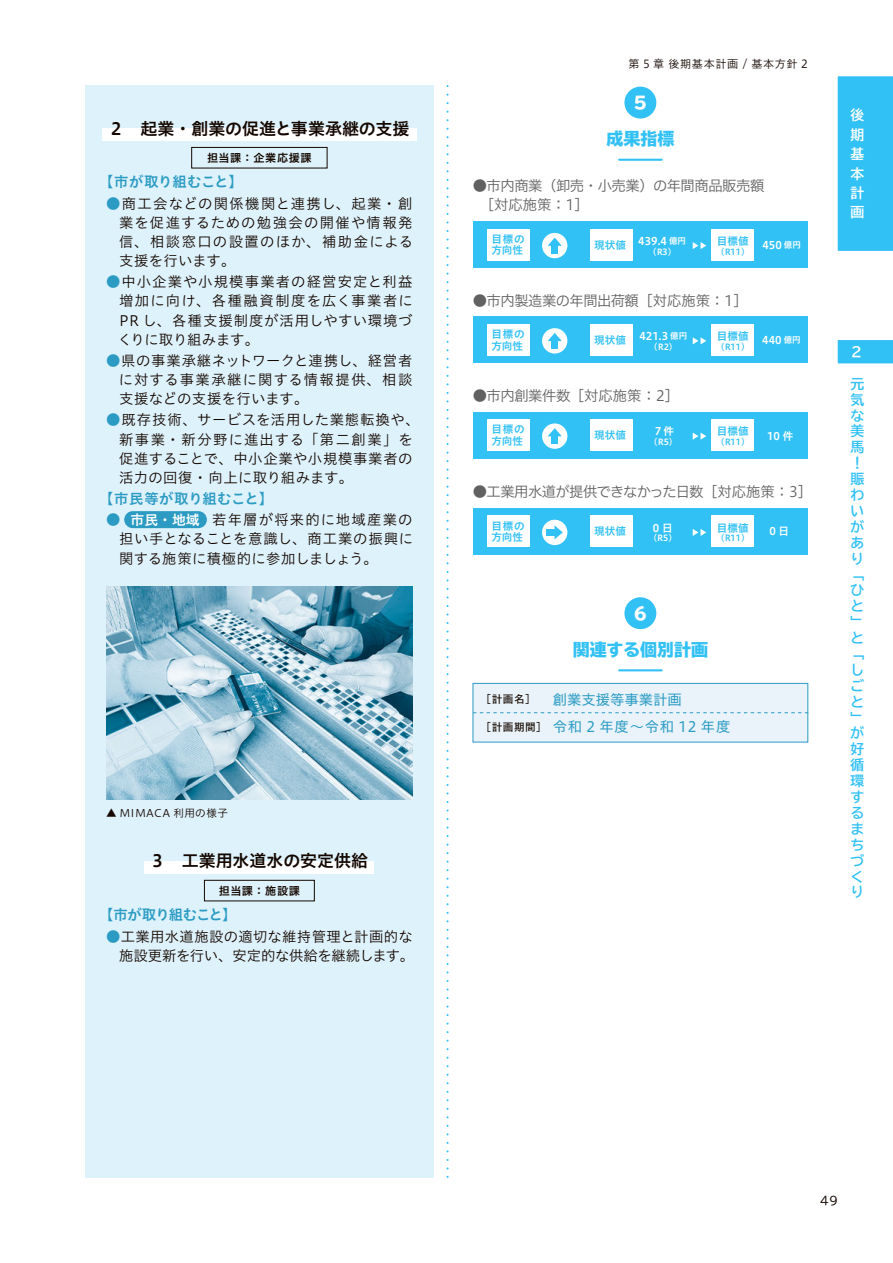
<style>
.page{position:relative;width:893px;height:1263px;background:#fff}
.page>*{position:absolute;margin:0;border:0;box-sizing:border-box;transform-origin:0 0}
.t1{font:16.95px "Hiragino UD Sans Std N W6";color:#140700}
.t2{font:800 16.95px "TBUD Go Std";color:#32c1f4}
.t3{font:800 16.95px "TBUD Go Std";color:#fff}
.t4{font:14.4px/19.2px "Hiragino UD Sans Std N W3";letter-spacing:.04em;color:#140700;text-align:justify}
.t5{font:14.4px/19.2px "Hiragino UD Sans F Std N W3";letter-spacing:-.03em;color:#616161}
.t6{font:14.4px/19.2px "Hiragino UD Sans Std N W3";color:#140700;text-align:right}
.t7{font:14.4px "Hiragino UD Sans F Std N W3";letter-spacing:-.05em;color:#616161}
.t8{font:14.4px/27.6px "Hiragino UD Sans Std N W4";color:#2b9bc3}
.t9{font:14.4px "Hiragino UD Sans Std N W6";letter-spacing:.03em;color:#2b9bc3}
.t10{font:14.4px "Hiragino UD Sans Std N W6";letter-spacing:-.015em;color:#2b9bc3}
.t11{font:14.4px "Hiragino UD Sans Std N W6";letter-spacing:-.065em;color:#2b9bc3}
.t12{font:700 13.8px/15.9px "TBUD Go Std";color:#32c1f4}
.t13{font:700 13.8px/19.4px "TBUD Go Std";color:#fff;text-align:justify}
.t14{font:13.8px "Hiragino UD Sans Std N W6";color:#fff}
.t15{font:11.7px "TBUD Go Std";color:#140700}
.t16{font:11.1px "Hiragino UD Sans Std N W6";letter-spacing:.05em;color:#140700}
.t17{font:11.1px "Hiragino UD Sans Std N W3";letter-spacing:.05em;color:#140700}
.t18{font:10.65px/11.7px "Hiragino UD Sans Std N W6";color:#32c1f4}
.t19{font:10.65px "Hiragino UD Sans Std N W6";color:#fff}
.t20{font:10.65px "Hiragino UD Sans Std N W3";letter-spacing:.05em;color:#140700}
.t21{font:10.65px "Hiragino UD Sans Std N W5";letter-spacing:.05em;color:#140700}
.t22{font:8.55px "Hiragino UD Sans Std N W6";color:#32c1f4}
.t23{font:8.55px "Hiragino UD Sans Std N W6";color:#fff}
.s1{color:#2b9bc3}
.s2{font-size:8.55px}
</style>
<div class="page">
<svg style="left:446px;top:95px;width:3px;height:1083px"></svg>
<div style="left:85px;top:85px;width:349px;height:1093px;background:#def2fc"></div>
<div style="left:102px;top:128px;width:315px;height:13px;background:#fff"></div>
<div style="left:191px;top:147px;width:136px;height:21px;border:1px solid #140700"></div>
<div style="left:145px;top:861px;width:229px;height:12px;background:#fff"></div>
<div style="left:204px;top:880px;width:111px;height:21px;border:1px solid #140700"></div>
<img style="left:106px;top:587px;width:306px;height:212px">
<div style="left:624px;top:87px;width:32px;height:32px;background:#32c1f4;border-radius:50%"></div>
<hr style="left:619px;top:159px;width:43px;height:2px;background:#32c1f4">
<div style="left:473px;top:221px;width:335px;height:47px;background:#32c1f4"></div>
<div style="left:487px;top:229px;width:42px;height:31px;background:#fff"></div>
<div style="left:712px;top:229px;width:42px;height:31px;background:#fff"></div>
<div style="left:590px;top:229px;width:42px;height:31px;background:#fff"></div>
<svg style="left:693px;top:242px;width:13px;height:7px"></svg>
<div style="left:542px;top:233px;width:25px;height:25px;background:#fff;border-radius:50%"></div>
<div style="left:552px;top:243px;width:6px;height:11px;background:#32c1f4"></div>
<svg style="left:548px;top:238px;width:14px;height:8px"></svg>
<div style="left:473px;top:508px;width:335px;height:47px;background:#32c1f4"></div>
<div style="left:487px;top:516px;width:42px;height:31px;background:#fff"></div>
<div style="left:712px;top:516px;width:42px;height:31px;background:#fff"></div>
<div style="left:590px;top:516px;width:42px;height:31px;background:#fff"></div>
<svg style="left:693px;top:529px;width:13px;height:7px"></svg>
<div style="left:542px;top:520px;width:25px;height:25px;background:#fff;border-radius:50%"></div>
<div style="left:547px;top:529px;width:10px;height:6px;background:#32c1f4"></div>
<svg style="left:554px;top:525px;width:9px;height:14px"></svg>
<div style="left:473px;top:316px;width:335px;height:47px;background:#32c1f4"></div>
<div style="left:487px;top:324px;width:42px;height:31px;background:#fff"></div>
<div style="left:712px;top:324px;width:42px;height:31px;background:#fff"></div>
<div style="left:590px;top:324px;width:42px;height:31px;background:#fff"></div>
<svg style="left:693px;top:337px;width:13px;height:7px"></svg>
<div style="left:542px;top:328px;width:25px;height:25px;background:#fff;border-radius:50%"></div>
<div style="left:552px;top:338px;width:6px;height:11px;background:#32c1f4"></div>
<svg style="left:548px;top:333px;width:14px;height:8px"></svg>
<div style="left:473px;top:412px;width:335px;height:46px;background:#32c1f4"></div>
<div style="left:487px;top:419px;width:42px;height:32px;background:#fff"></div>
<div style="left:712px;top:419px;width:42px;height:32px;background:#fff"></div>
<div style="left:590px;top:419px;width:42px;height:32px;background:#fff"></div>
<svg style="left:693px;top:433px;width:13px;height:7px"></svg>
<div style="left:542px;top:423px;width:25px;height:26px;background:#fff;border-radius:50%"></div>
<div style="left:552px;top:434px;width:6px;height:10px;background:#32c1f4"></div>
<svg style="left:548px;top:428px;width:14px;height:8px"></svg>
<div style="left:624px;top:597px;width:32px;height:32px;background:#32c1f4;border-radius:50%"></div>
<hr style="left:619px;top:669px;width:43px;height:2px;background:#32c1f4">
<div style="left:472px;top:683px;width:336px;height:59px;background:#e9f3f9;border:1px solid #2b9bc3"></div>
<svg style="left:473px;top:712px;width:335px;height:1px"></svg>
<div style="left:124px;top:511px;width:83px;height:17px;background:#2b9bc3;border-radius:9px"></div>
<div style="left:837px;top:76px;width:56px;height:175px;background:#32c1f4"></div>
<svg style="left:837px;top:340px;width:56px;height:24px"></svg>
<p class="t1" style="left:108px;top:115px;width:303px">２　起業・創業の促進と事業承継の支援</p>
<p class="t10" style="left:99px;top:171px;width:145px">【市が取り組むこと】</p>
<p class="t4" style="left:119px;top:193px;width:296px;text-indent:-13px"><span class="s1">●</span>商工会などの関係機関と連携し、起業・創業を促進するための勉強会の開催や情報発信、相談窓口の設置のほか、補助金による支援を行います。</p>
<p class="t4" style="left:118px;top:271px;width:297px;text-indent:-12px"><span class="s1">●</span>中小企業や小規模事業者の経営安定と利益増加に向け、各種融資制度を広く事業者にPR し、各種支援制度が活用しやすい環境づくりに取り組みます。</p>
<p class="t4" style="left:119px;top:350px;width:295px;text-indent:-13px"><span class="s1">●</span>県の事業承継ネットワークと連携し、経営者に対する事業承継に関する情報提供、相談支援などの支援を行います。</p>
<p class="t4" style="left:119px;top:410px;width:302px;text-align:left;text-indent:-13px"><span class="s1">●</span>既存技術、サービスを活用した業態転換や、新事業・新分野に進出する「第二創業」を促進することで、中小企業や小規模事業者の活力の回復・向上に取り組みます。</p>
<p class="t9" style="left:99px;top:488px;width:175px">【市民等が取り組むこと】</p>
<p class="t4" style="left:119px;top:509px;width:295px;text-indent:-13px"><span class="s1">●</span>　　　　　　若年層が将来的に地域産業の担い手となることを意識し、商工業の振興に関する施策に積極的に参加しましょう。</p>
<p class="t16" style="left:207px;top:149px;width:106px">担当課：企業応援課</p>
<p class="t14" style="left:131px;top:509px;width:71px">市民・地域</p>
<p class="t20" style="left:106px;top:805px;width:124px">▲ MIMACA 利用の様子</p>
<p class="t1" style="left:149px;top:848px;width:220px">３　工業用水道水の安定供給</p>
<p class="t11" style="left:99px;top:904px;width:139px">【市が取り組むこと】</p>
<p class="t6" style="left:106px;top:926px;width:310px"><span class="s1">●</span>工業用水道施設の適切な維持管理と計画的な施設更新を行い、安定的な供給を継続します。</p>
<p class="t16" style="left:219px;top:882px;width:83px">担当課：施設課</p>
<p class="t17" style="left:629px;top:55px;width:181px">第 5 章 後期基本計画 / 基本方針 2</p>
<p class="t3" style="left:633px;top:93px;width:15px">5</p>
<p class="t2" style="left:606px;top:129px;width:70px">成果指標</p>
<p class="t5" style="left:473px;top:175px;width:293px">●市内商業（卸売・小売業）の年間商品販売額　［対応施策：1］</p>
<p class="t18" style="left:491px;top:232px;width:35px">目標の方向性</p>
<p class="t18" style="left:594px;top:238px;width:33px">現状値</p>
<p class="t18" style="left:717px;top:234px;width:33px">目標値</p>
<p class="t19" style="left:762px;top:236px;width:40px">450 <span class="s2">億円</span></p>
<p class="t19" style="left:638px;top:233px;width:49px">439.4 <span class="s2">億円</span></p>
<p class="t23" style="left:648px;top:245px;width:30px">（R3）</p>
<p class="t22" style="left:716px;top:245px;width:35px">（R11）</p>
<p class="t5" style="left:473px;top:290px;width:276px">●市内製造業の年間出荷額［対応施策：1］</p>
<p class="t18" style="left:491px;top:328px;width:35px">目標の方向性</p>
<p class="t18" style="left:594px;top:333px;width:33px">現状値</p>
<p class="t18" style="left:717px;top:330px;width:33px">目標値</p>
<p class="t19" style="left:762px;top:332px;width:40px">440 <span class="s2">億円</span></p>
<p class="t19" style="left:639px;top:328px;width:49px">421.3 <span class="s2">億円</span></p>
<p class="t23" style="left:649px;top:340px;width:30px">（R2）</p>
<p class="t5" style="left:473px;top:385px;width:208px">●市内創業件数［対応施策：2］</p>
<p class="t18" style="left:491px;top:423px;width:35px">目標の方向性</p>
<p class="t18" style="left:594px;top:429px;width:33px">現状値</p>
<p class="t22" style="left:716px;top:340px;width:35px">（R11）</p>
<p class="t19" style="left:653px;top:423px;width:23px">７件</p>
<p class="t18" style="left:717px;top:425px;width:33px">目標値</p>
<p class="t19" style="left:767px;top:428px;width:28px">10 件</p>
<p class="t23" style="left:649px;top:435px;width:30px">（R5）</p>
<p class="t22" style="left:716px;top:435px;width:35px">（R11）</p>
<p class="t7" style="left:473px;top:480px;width:341px">●工業用水道が提供できなかった日数［対応施策：3］</p>
<p class="t18" style="left:491px;top:519px;width:35px">目標の方向性</p>
<p class="t18" style="left:594px;top:525px;width:33px">現状値</p>
<p class="t18" style="left:717px;top:521px;width:33px">目標値</p>
<p class="t19" style="left:769px;top:523px;width:21px">0 日</p>
<p class="t19" style="left:653px;top:519px;width:21px">0日</p>
<p class="t23" style="left:649px;top:532px;width:30px">（R5）</p>
<p class="t22" style="left:716px;top:532px;width:35px">（R11）</p>
<p class="t3" style="left:633px;top:604px;width:15px">6</p>
<p class="t2" style="left:573px;top:640px;width:137px">関連する個別計画</p>
<p class="t21" style="left:480px;top:691px;width:57px">［計画名］</p>
<p class="t21" style="left:480px;top:719px;width:68px">［計画期間］</p>
<p class="t8" style="left:553px;top:685px;width:179px">創業支援等事業計画<br>令和 2 年度～令和 12 年度</p>
<p class="t13" style="left:850px;top:106px;width:15px">後期基本計画</p>
<p class="t13" style="left:851px;top:343px;width:12px">2</p>
<p class="t12" style="left:850px;top:376px;width:15px">元気な美馬！賑わいがあり「ひと」と「しごと」が好循環するまちづくり</p>
<p class="t15" style="left:820px;top:1191px;width:19px">49</p>
</div>
